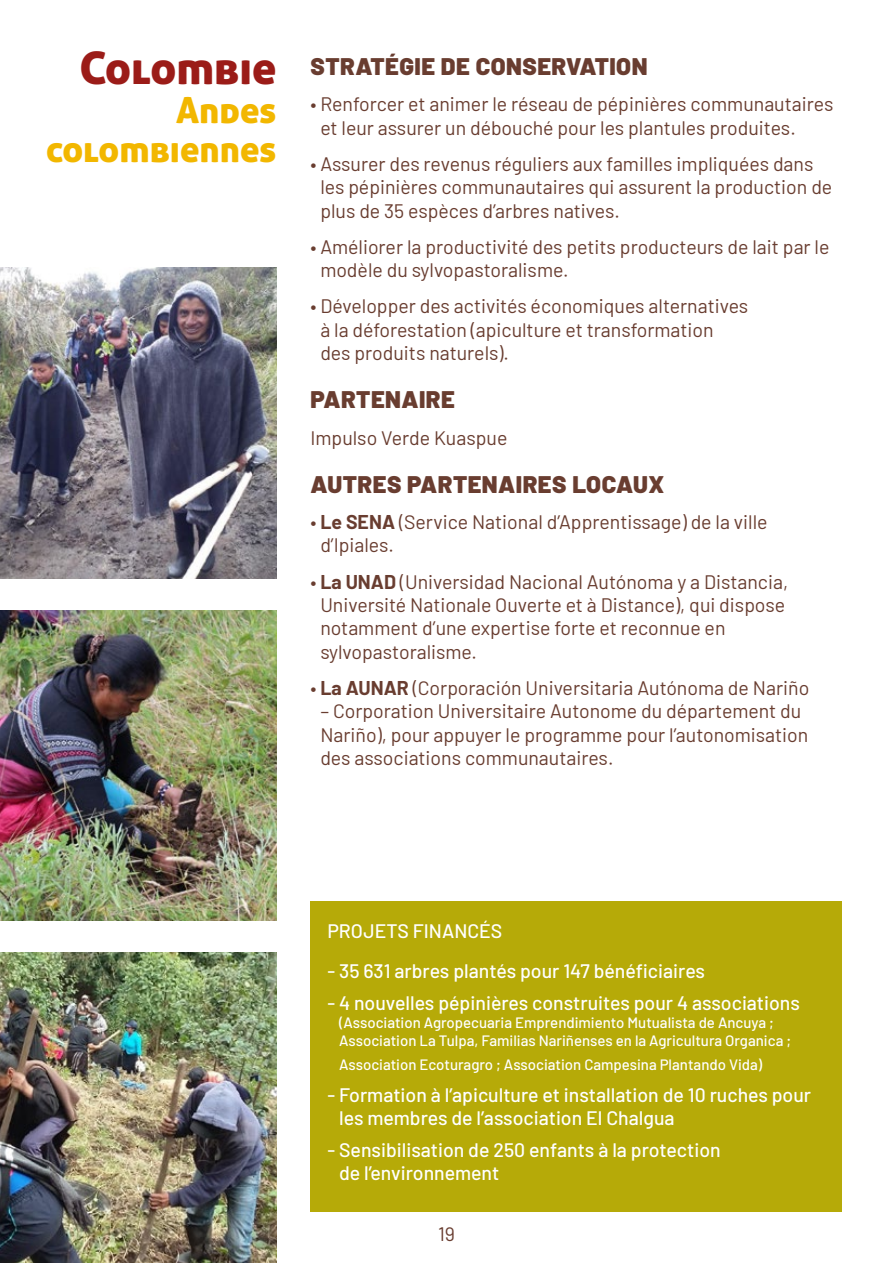
<style>
.page{position:relative;width:893px;height:1263px;background:#fff}
.page>*{position:absolute;margin:0;border:0;box-sizing:border-box;transform-origin:0 0}
.t1{font:45px "Aller Display";color:#9b1c18}
.t2{font:36px/39px "Aller Display";color:#f2b700;text-align:right}
.t3{font:900 24px "Barlow";letter-spacing:.02em;color:#693d30}
.t4{font:19.5px/23.4px "Barlow";color:#693d30}
.t5{font:500 19.5px/23.4px "Barlow";color:#fff}
.t6{font:500 15px/18px "Barlow";color:#fff}
.s1{font-weight:700}
</style>
<div class="page">
<div style="left:310px;top:901px;width:532px;height:311px;background:#b6aa08"></div>
<img style="left:0;top:610px;width:276px;height:311px">
<img style="left:0;top:952px;width:276px;height:311px">
<img style="left:0;top:268px;width:276px;height:310px">
<h1 class="t1" style="left:80px;top:39px;width:198px">Colombie</h1>
<h2 class="t2" style="left:46px;top:90px;width:232px">Andes colombiennes</h2>
<p class="t3" style="left:310px;top:48px;width:339px">STRATÉGIE DE CONSERVATION</p>
<p class="t4" style="left:320px;top:91px;width:515px;text-indent:-10px">• Renforcer et animer le réseau de pépinières communautaires et leur assurer un débouché pour les plantules produites.</p>
<p class="t4" style="left:320px;top:151px;width:513px;text-indent:-10px">• Assurer des revenus réguliers aux familles impliquées dans les pépinières communautaires qui assurent la production de plus de 35 espèces d’arbres natives.</p>
<p class="t4" style="left:320px;top:233px;width:511px;text-indent:-10px">• Améliorer la productivité des petits producteurs de lait par le modèle du sylvopastoralisme.</p>
<p class="t4" style="left:320px;top:293px;width:429px;text-indent:-10px">• Développer des activités économiques alternatives à la déforestation (apiculture et transformation des produits naturels).</p>
<p class="t3" style="left:310px;top:382px;width:146px">PARTENAIRE</p>
<p class="t4" style="left:310px;top:424px;width:198px">Impulso Verde Kuaspue</p>
<p class="t3" style="left:310px;top:466px;width:355px">AUTRES PARTENAIRES LOCAUX</p>
<p class="t4" style="left:320px;top:509px;width:449px;text-indent:-10px">• <span class="s1">Le SENA</span> (Service National d’Apprentissage) de la ville d’Ipiales.</p>
<p class="t4" style="left:320px;top:568px;width:469px;text-indent:-10px">• <span class="s1">La UNAD</span> (Universidad Nacional Autónoma y a Distancia, Université Nationale Ouverte et à Distance), qui dispose notamment d’une expertise forte et reconnue en sylvopastoralisme.</p>
<p class="t4" style="left:310px;top:675px;width:500px">• <span class="s1">La AUNAR</span> (Corporación Universitaria Autónoma de Nariño</p>
<p class="t4" style="left:320px;top:698px;width:490px">– Corporation Universitaire Autonome du département du<br>Nariño), pour appuyer le programme pour l’autonomisation des associations communautaires.</p>
<p class="t5" style="left:327px;top:918px;width:176px">PROJETS FINANCÉS</p>
<p class="t5" style="left:327px;top:958px;width:379px">- 35 631 arbres plantés pour 147 bénéficiaires</p>
<p class="t5" style="left:327px;top:990px;width:474px">- 4 nouvelles pépinières construites pour 4 associations</p>
<p class="t6" style="left:339px;top:1013px;width:453px">(Association Agropecuaria Emprendimiento Mutualista de Ancuya ;<br>Association La Tulpa, Familias Nariñenses en la Agricultura Organica ;</p>
<p class="t6" style="left:339px;top:1054px;width:425px">Association Ecoturagro ; Association Campesina Plantando Vida)</p>
<p class="t5" style="left:339px;top:1081px;width:473px;text-indent:-12px">- Formation à l’apiculture et installation de 10 ruches pour les membres de l’association El Chalgua</p>
<p class="t5" style="left:339px;top:1137px;width:383px;text-indent:-12px">- Sensibilisation de 250 enfants à la protection de l’environnement</p>
<p class="t4" style="left:438px;top:1221px;width:18px">19</p>
</div>
